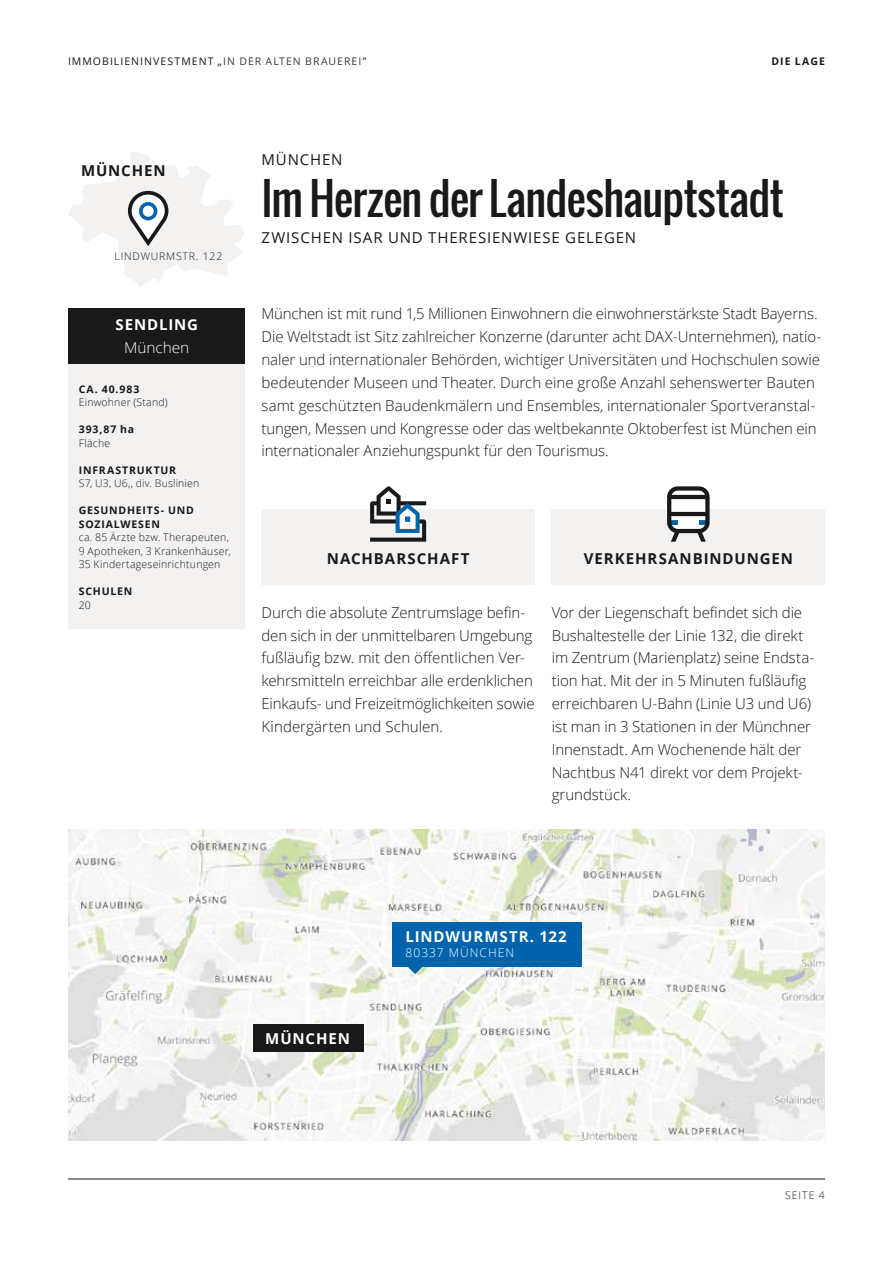
<style>
.page{position:relative;width:893px;height:1263px;background:#fff}
.page>*{position:absolute;margin:0;border:0;box-sizing:border-box;transform-origin:0 0}
.t1{font:43.5px "Oswald";letter-spacing:-.015em;color:#191919}
.t2{font:300 15px/22.8px "Open Sans";letter-spacing:-.005em;color:#191919}
.t3{font:15px "Open Sans";letter-spacing:.055em;color:#191919}
.t4{font:700 15px "Open Sans";letter-spacing:.065em;color:#191919}
.t5{font:700 15px "Open Sans";letter-spacing:.055em;color:#fff}
.t6{font:300 15px "Open Sans";letter-spacing:-.005em;color:#fff}
.t7{font:300 12px "Open Sans";letter-spacing:.09em;color:#fff}
.t8{font:300 10.5px/13.5px "Open Sans";letter-spacing:.02em;color:#191919}
.t9{font:700 10.5px/13.5px "Open Sans";letter-spacing:.08em;color:#191919}
.t10{font:10.5px "Open Sans";letter-spacing:.095em;color:#191919}
.t11{font:300 10.5px "Open Sans";letter-spacing:.075em;color:#191919}
.s1{color:#3a3a39}
</style>
<div class="page">
<hr style="left:68px;top:1178px;width:757px;height:1px;background:#191919">
<div style="left:552px;top:510px;width:273px;height:75px;background:#f4f1f1"></div>
<div style="left:261px;top:510px;width:274px;height:75px;background:#f4f1f1"></div>
<img style="left:68px;top:830px;width:757px;height:310px">
<div style="left:253px;top:1025px;width:111px;height:27px;background:#191919"></div>
<div style="left:68px;top:363px;width:176px;height:266px;background:#f4f1f1"></div>
<div style="left:68px;top:308px;width:176px;height:55px;background:#191919"></div>
<div style="left:392px;top:922px;width:189px;height:44px;background:#0064ad"></div>
<svg style="left:408px;top:966px;width:15px;height:8px"></svg>
<svg style="left:370px;top:486px;width:56px;height:56px"></svg>
<svg style="left:667px;top:486px;width:43px;height:56px"></svg>
<svg style="left:68px;top:152px;width:176px;height:135px"></svg>
<p class="t10" style="left:68px;top:54px;width:300px">IMMOBILIENINVESTMENT „<span class="s1">IN DER ALTEN BRAUEREI</span>”</p>
<p class="t9" style="left:771px;top:55px;width:55px">DIE LAGE</p>
<p class="t4" style="left:81px;top:160px;width:86px">MÜNCHEN</p>
<p class="t11" style="left:115px;top:249px;width:109px">LINDWURMSTR. 122</p>
<p class="t5" style="left:115px;top:314px;width:84px">SENDLING</p>
<p class="t6" style="left:124px;top:337px;width:67px">München</p>
<p class="t9" style="left:79px;top:382px;width:62px">CA. 40.983</p>
<p class="t8" style="left:79px;top:395px;width:90px">Einwohner (Stand)</p>
<p class="t9" style="left:79px;top:422px;width:57px">393,87 ha</p>
<p class="t8" style="left:79px;top:436px;width:33px">Fläche</p>
<p class="t9" style="left:79px;top:463px;width:99px">INFRASTRUKTUR</p>
<p class="t8" style="left:79px;top:476px;width:122px">S7, U3, U6,, div. Buslinien</p>
<p class="t9" style="left:79px;top:503px;width:117px">GESUNDHEITS- UND<br>SOZIALWESEN</p>
<p class="t8" style="left:79px;top:530px;width:153px">ca. 85 Ärzte bzw. Therapeuten,<br>9 Apotheken, 3 Krankenhäuser,<br>35 Kindertageseinrichtungen</p>
<p class="t9" style="left:79px;top:584px;width:55px">SCHULEN</p>
<p class="t8" style="left:79px;top:598px;width:14px">20</p>
<p class="t3" style="left:261px;top:149px;width:82px">MÜNCHEN</p>
<h1 class="t1" style="left:261px;top:166px;width:524px">Im Herzen der Landeshauptstadt</h1>
<p class="t3" style="left:261px;top:227px;width:376px">ZWISCHEN ISAR UND THERESIENWIESE GELEGEN</p>
<p class="t2" style="left:261px;top:302px;width:561px">München ist mit rund 1,5 Millionen Einwohnern die einwohnerstärkste Stadt Bayerns.<br>Die Weltstadt ist Sitz zahlreicher Konzerne (darunter acht DAX-Unternehmen), natio&shy;naler und internationaler Behörden, wichtiger Universitäten und Hochschulen sowie bedeutender Museen und Theater. Durch eine große Anzahl sehenswerter Bauten samt geschützten Baudenkmälern und Ensembles, internationaler Sportveranstal&shy;tungen, Messen und Kongresse oder das weltbekannte Oktoberfest ist München ein internationaler Anziehungspunkt für den Tourismus.</p>
<p class="t4" style="left:327px;top:548px;width:144px">NACHBARSCHAFT</p>
<p class="t4" style="left:584px;top:548px;width:211px">VERKEHRSANBINDUNGEN</p>
<p class="t2" style="left:262px;top:600px;width:275px">Durch die absolute Zentrumslage befin&shy;den sich in der unmittelbaren Umgebung fußläufig bzw. mit den öffentlichen Ver&shy;kehrsmitteln erreichbar alle erdenklichen Einkaufs- und Freizeitmöglichkeiten sowie Kindergärten und Schulen.</p>
<p class="t2" style="left:552px;top:600px;width:264px">Vor der Liegenschaft befindet sich die Bushaltestelle der Linie 132, die direkt im Zentrum (Marienplatz) seine Endsta&shy;tion hat. Mit der in 5 Minuten fußläufig erreichbaren U-Bahn (Linie U3 und U6) ist man in 3 Stationen in der Münchner Innenstadt. Am Wochenende hält der Nachtbus N41 direkt vor dem Projekt&shy;grundstück.</p>
<p class="t5" style="left:265px;top:1028px;width:86px">MÜNCHEN</p>
<p class="t5" style="left:405px;top:926px;width:163px">LINDWURMSTR. 122</p>
<p class="t7" style="left:405px;top:945px;width:110px">80337 MÜNCHEN</p>
<p class="t8" style="left:785px;top:1188px;width:41px">SEITE 4</p>
</div>
